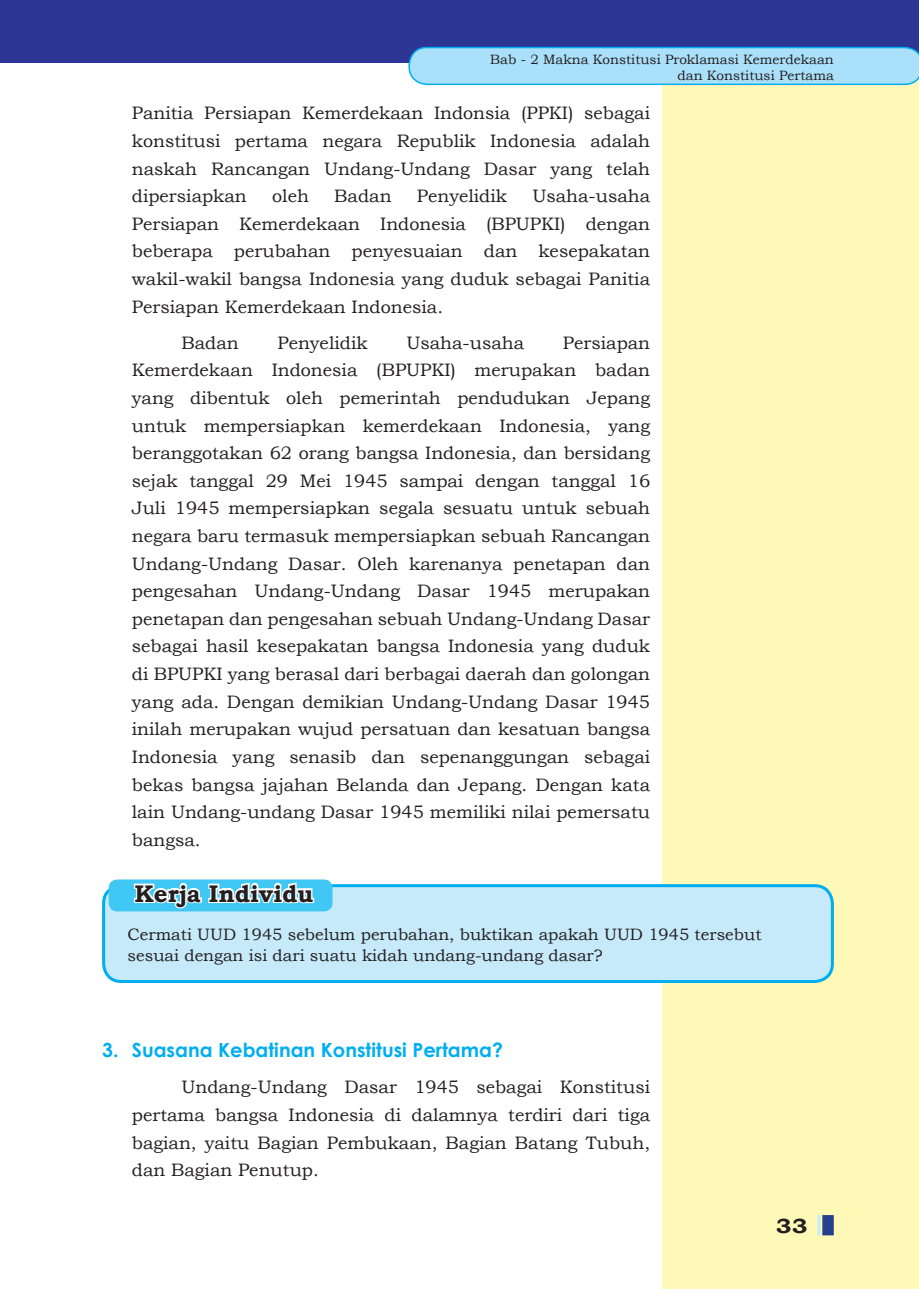
<style>
.page{position:relative;width:919px;height:1289px;background:#fff}
.page>*{position:absolute;margin:0;border:0;box-sizing:border-box;transform-origin:0 0}
.t1{font:700 24px "Bookman Old Style";color:#231f20}
.t2{font:700 20.55px "Bookman Old Style";color:#231f20;scale:1.18 1}
._1_sub_sub_bab{font:700 19.5px "Century Gothic";color:#00aeef}
.t3{font:18px/27.6px "Bookman Old Style";color:#231f20;text-align:justify}
.t4{font:16.5px/21px "Bookman Old Style";color:#231f20}
.t5{font:13.5px/16.2px "Bookman Old Style";color:#231f20;text-align:right}
</style>
<div class="page">
<div style="left:662px;top:0;width:256px;height:1288px;background:#fff9b8"></div>
<div style="left:0;top:0;width:918px;height:62px;background:#2c3695"></div>
<svg style="left:407px;top:46px;width:511px;height:38px;background:#9dd8f5"></svg>
<div style="left:823px;top:1216px;width:9px;height:17px;background:#25408f"></div>
<div style="left:822px;top:1214px;width:11px;height:21px;border:3px solid #25408f"></div>
<hr style="left:817px;top:1214px;width:3px;height:21px;background:#c6eafa">
<div style="left:102px;top:884px;width:732px;height:97px;background:#c6eafa"></div>
<svg style="left:109px;top:879px;width:223px;height:33px"></svg>
<p class="t5" style="left:490px;top:51px;width:345px">Bab - 2 Makna Konstitusi Proklamasi Kemerdekaan dan Konstitusi Pertama</p>
<p class="t3" style="left:132px;top:99px;width:519px">Panitia Persiapan Kemerdekaan Indonsia (PPKI) sebagai konstitusi pertama negara Republik Indonesia adalah naskah Rancangan Undang-Undang Dasar yang telah dipersiapkan</p>
<p class="t3" style="left:132px;top:182px;width:519px;text-indent:400px">Usaha-usaha Persiapan Kemerdekaan Indonesia (BPUPKI) dengan beberapa perubahan penyesuaian dan kesepakatan wakil-wakil bangsa Indonesia yang duduk sebagai Panitia Persiapan Kemerdekaan Indonesia.</p>
<p class="t3" style="left:181px;top:329px;width:59px">Badan</p>
<p class="t3" style="left:277px;top:329px;width:91px">Penyelidik</p>
<p class="t3" style="left:406px;top:329px;width:119px">Usaha-usaha</p>
<p class="t3" style="left:272px;top:182px;width:38px">oleh</p>
<p class="t3" style="left:334px;top:182px;width:59px">Badan</p>
<p class="t3" style="left:417px;top:182px;width:91px">Penyelidik</p>
<p class="t3" style="left:132px;top:329px;width:519px;text-indent:431px">Persiapan Kemerdekaan Indonesia (BPUPKI) merupakan badan yang dibentuk oleh pemerintah pendudukan Jepang untuk mempersiapkan kemerdekaan Indonesia, yang beranggotakan 62 orang bangsa Indonesia, dan bersidang sejak tanggal 29 Mei 1945 sampai dengan tanggal 16<br>Juli 1945 mempersiapkan segala sesuatu untuk sebuah negara baru termasuk mempersiapkan sebuah Rancangan Undang-Undang Dasar. Oleh karenanya penetapan dan pengesahan Undang-Undang Dasar 1945 merupakan penetapan dan pengesahan sebuah Undang-Undang Dasar sebagai hasil kesepakatan bangsa Indonesia yang duduk di BPUPKI yang berasal dari berbagai daerah dan golongan yang ada. Dengan demikian Undang-Undang Dasar 1945 inilah merupakan wujud persatuan dan kesatuan bangsa Indonesia yang senasib dan sepenanggungan sebagai bekas bangsa jajahan Belanda dan Jepang. Dengan kata lain Undang-undang Dasar 1945 memiliki nilai pemersatu bangsa.</p>
<p class="t1" style="left:134px;top:876px;width:180px">Kerja Individu</p>
<p class="t4" style="left:128px;top:923px;width:635px">Cermati UUD 1945 sebelum perubahan, buktikan apakah UUD 1945 tersebut sesuai dengan isi dari suatu kidah undang-undang dasar?</p>
<p class="_1_sub_sub_bab" style="left:102px;top:1035px;width:402px">3. Suasana Kebatinan Konstitusi Pertama?</p>
<p class="t3" style="left:132px;top:1073px;width:519px;text-indent:50px">Undang-Undang Dasar 1945 sebagai Konstitusi pertama bangsa Indonesia di dalamnya terdiri dari tiga bagian, yaitu Bagian Pembukaan, Bagian Batang Tubuh, dan Bagian Penutup.</p>
<p class="t2" style="left:775px;top:1210px;width:29px">33</p>
</div>
